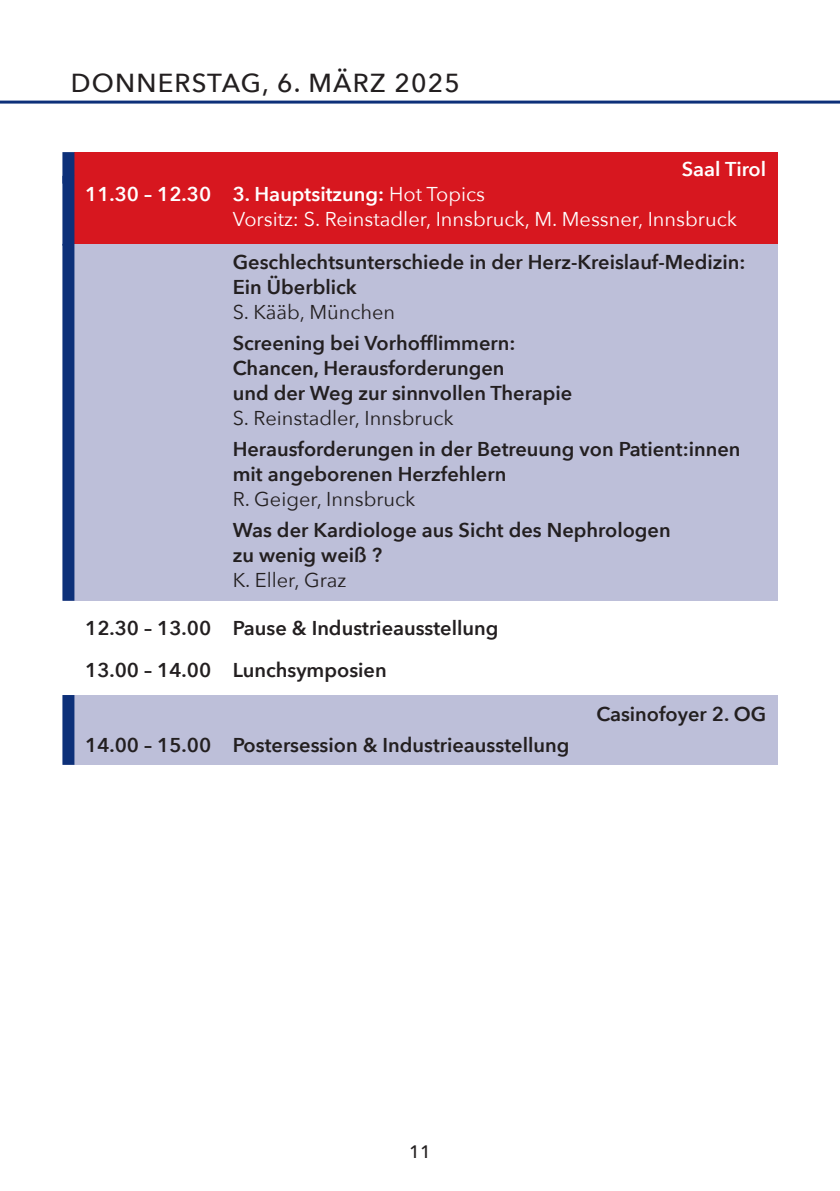
<style>
.page{position:relative;width:840px;height:1191px;background:#fff}
.page>*{position:absolute;margin:0;border:0;box-sizing:border-box;transform-origin:0 0}
.t1{font:500 26px "Avenir Next";letter-spacing:.045em;color:#231f20}
.t2{font:600 20px/25px "Avenir Next";color:#231f20}
.t3{font:20px/25px "Avenir Next";color:#fff}
.t4{font:600 20px "Avenir Next";color:#fff}
.t5{font:500 18px "Avenir Next";color:#231f20}
.s1{font-weight:600}
.s2{font-weight:400}
</style>
<div class="page">
<hr style="left:0;top:101px;width:839px;height:3px;background:#0d3079">
<div style="left:74px;top:152px;width:703px;height:32px;background:#d7171f"></div>
<div style="left:62px;top:152px;width:12px;height:32px;background:#0d3079"></div>
<div style="left:74px;top:176px;width:703px;height:70px;background:#d7171f"></div>
<div style="left:62px;top:176px;width:12px;height:70px;background:#0d3079"></div>
<div style="left:63px;top:244px;width:714px;height:357px;background:#bdbfd9"></div>
<div style="left:62px;top:244px;width:12px;height:357px;background:#0d3079"></div>
<div style="left:63px;top:695px;width:714px;height:70px;background:#bdbfd9"></div>
<div style="left:62px;top:695px;width:12px;height:70px;background:#0d3079"></div>
<p class="t1" style="left:71px;top:66px;width:390px">DONNERSTAG, 6. MÄRZ 2025</p>
<p class="t4" style="left:681px;top:156px;width:86px">Saal Tirol</p>
<p class="t3" style="left:232px;top:182px;width:505px;text-indent:-147px"><span class="s1">11.30 – 12.30 3. Hauptsitzung:</span> Hot Topics<br>Vorsitz: S. Reinstadler, Innsbruck, M. Messner, Innsbruck</p>
<p class="t2" style="left:232px;top:250px;width:514px">Geschlechtsunterschiede in der Herz-Kreislauf-Medizin:<br>Ein Überblick<br><span class="s2">S. Kääb, München</span></p>
<p class="t2" style="left:232px;top:331px;width:341px">Screening bei Vorhofflimmern:<br>Chancen, Herausforderungen<br>und der Weg zur sinnvollen Therapie<br><span class="s2">S. Reinstadler, Innsbruck</span></p>
<p class="t2" style="left:232px;top:437px;width:509px">Herausforderungen in der Betreuung von Patient:innen mit angeborenen Herzfehlern<br><span class="s2">R. Geiger, Innsbruck</span></p>
<p class="t2" style="left:232px;top:518px;width:439px">Was der Kardiologe aus Sicht des Nephrologen zu wenig weiß ?<br><span class="s2">K. Eller, Graz</span></p>
<p class="t2" style="left:85px;top:616px;width:414px">12.30 – 13.00 Pause &amp; Industrieausstellung</p>
<p class="t2" style="left:85px;top:658px;width:303px">13.00 – 14.00 Lunchsymposien</p>
<p class="t2" style="left:596px;top:701px;width:171px">Casinofoyer 2. OG</p>
<p class="t2" style="left:85px;top:732px;width:485px">14.00 – 15.00 Postersession &amp; Industrieausstellung</p>
<p class="t5" style="left:409px;top:1140px;width:23px">11</p>
</div>
